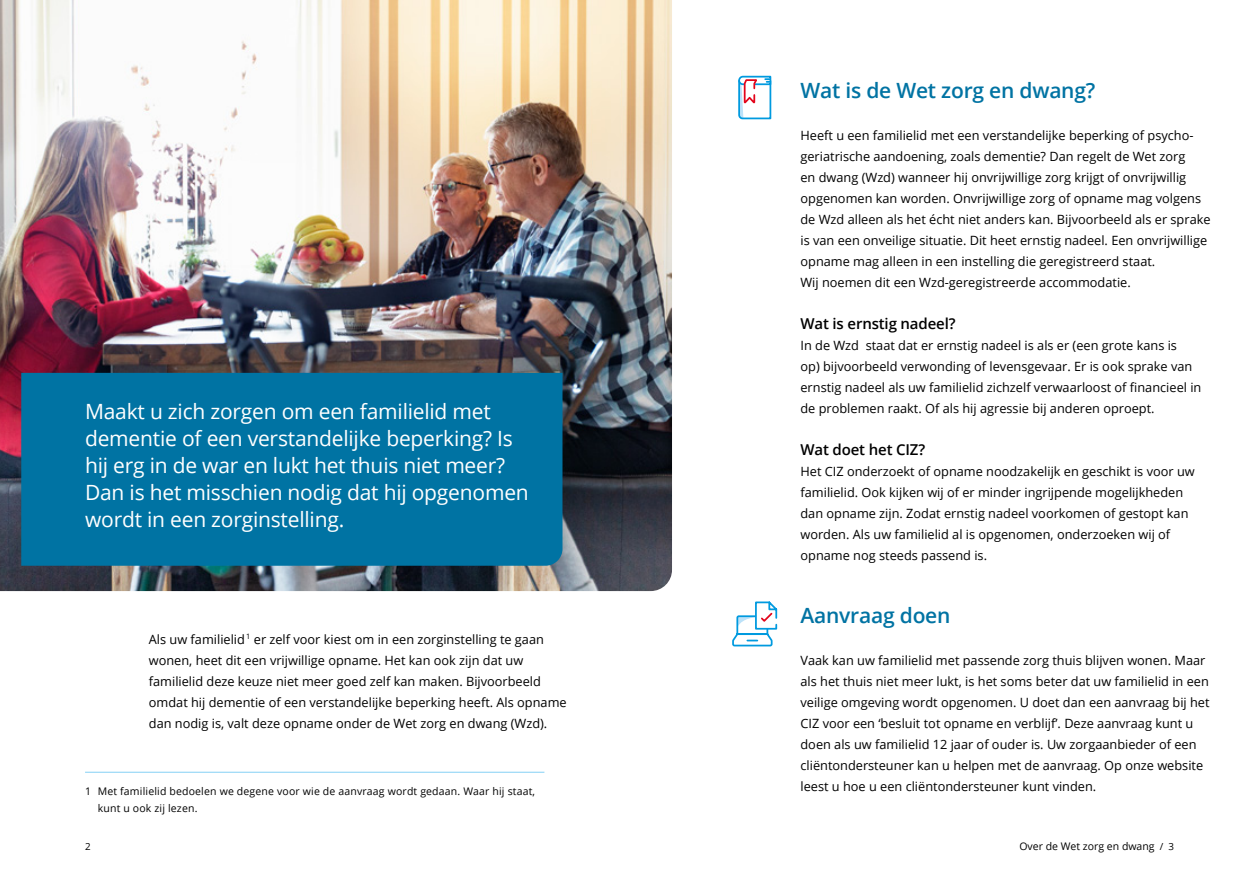
<style>
.page{position:relative;width:1259px;height:893px;background:#fff}
.page>*{position:absolute;margin:0;border:0;box-sizing:border-box;transform-origin:0 0}
.Streamer_01{font:21px/27px "Open Sans";letter-spacing:-.01em;color:#fff}
.Paragraph_Header_01{font:600 21px "Open Sans";letter-spacing:-.01em;color:#0073a3}
.Alinea_Header_01{font:600 15px "Open Sans";letter-spacing:-.01em;color:#000}
.Body_01{font:12.75px/21px "Open Sans";color:#000}
.Voetnoot{font:10.5px/16.5px "Open Sans";letter-spacing:.015em;color:#000}
.t1{font:9.75px "Open Sans";color:#000}
.s1{font-family:"Open Sans 2"}
.s2{font-size:9.75px}
</style>
<div class="page">
<img style="left:0;top:0;width:672px;height:591px">
<div style="left:21px;top:373px;width:541px;height:193px;background:#0073a3"></div>
<svg style="left:738px;top:75px;width:34px;height:45px"></svg>
<svg style="left:732px;top:601px;width:46px;height:46px"></svg>
<hr style="left:85px;top:772px;width:459px;height:1px;background:#83d0f5">
<p class="Streamer_01" style="left:85px;top:397px;width:445px">Maakt u zich zorgen om een familielid met dementie of een verstandelijke beperking? Is hij erg in de war en lukt het thuis niet meer?<br>Dan is het misschien nodig dat hij opgenomen wordt in een zorginstelling.</p>
<p class="Body_01" style="left:149px;top:628px;width:419px"><span class="s1">Als uw familielid</span> <sup>1</sup> er zelf voor kiest om in een zorginstelling te gaan wonen, heet dit een vrijwillige opname. Het kan ook zijn dat uw familielid deze keuze niet meer goed zelf kan maken. Bijvoorbeeld omdat hij dementie of een verstandelijke beperking heeft. Als opname dan nodig is, valt deze opname onder de Wet zorg en dwang (Wzd).</p>
<p class="Voetnoot" style="left:98px;top:783px;width:439px;text-indent:-13px">1 Met familielid bedoelen we degene voor wie de aanvraag wordt gedaan. Waar hij staat, kunt u ook zij lezen.</p>
<h2 class="Paragraph_Header_01" style="left:800px;top:76px;width:296px">Wat is de Wet zorg en dwang?</h2>
<p class="Body_01" style="left:800px;top:124px;width:411px">Heeft u een familielid met een verstandelijke beperking of psycho&shy;geriatrische aandoening, zoals dementie? Dan regelt de Wet zorg<br>en dwang (Wzd) wanneer hij onvrijwillige zorg krijgt of onvrijwillig opgenomen kan worden. Onvrijwillige zorg of opname mag volgens de Wzd alleen als het écht niet anders kan. Bijvoorbeeld als er sprake is van een onveilige situatie. Dit heet ernstig nadeel. Een onvrijwillige opname mag alleen in een instelling die geregistreerd staat.<br><span class="s1">Wij noemen dit een Wzd-geregistreerde accommodatie.</span></p>
<h3 class="Alinea_Header_01" style="left:800px;top:313px;width:157px">Wat is ernstig nadeel?</h3>
<p class="Body_01" style="left:800px;top:334px;width:402px">In de Wzd staat dat er ernstig nadeel is als er (een grote kans is<br>op) bijvoorbeeld verwonding of levensgevaar. Er is ook sprake van <span class="s1">ernstig nadeel als uw familielid zichzelf verwaarloost of financieel in </span>de problemen raakt. Of als hij agressie bij anderen oproept.</p>
<h3 class="Alinea_Header_01" style="left:800px;top:439px;width:126px">Wat doet het CIZ?</h3>
<p class="Body_01" style="left:800px;top:460px;width:396px">Het CIZ onderzoekt of opname noodzakelijk en geschikt is voor uw familielid. Ook kijken wij of er minder ingrijpende mogelijkheden dan opname zijn. Zodat ernstig nadeel voorkomen of gestopt kan worden. Als uw familielid al is opgenomen, onderzoeken wij of opname nog steeds passend is.</p>
<h2 class="Paragraph_Header_01" style="left:800px;top:601px;width:152px">Aanvraag doen</h2>
<p class="Body_01" style="left:800px;top:649px;width:411px">Vaak kan uw familielid met passende zorg thuis blijven wonen. Maar als het thuis niet meer lukt, is het soms beter dat uw familielid in een veilige omgeving wordt opgenomen. U doet dan een aanvraag bij het CIZ voor een ‘besluit tot opname en verblijf’. Deze aanvraag kunt u doen als uw familielid 12 jaar of ouder is. Uw zorgaanbieder of een cliëntondersteuner kan u helpen met de aanvraag. Op onze website leest u hoe u een cliëntondersteuner kunt vinden.</p>
<p class="t1" style="left:85px;top:840px;width:7px">2</p>
<p class="Voetnoot" style="left:1019px;top:838px;width:156px">Over de Wet zorg en dwang <span class="s2">/ 3</span></p>
</div>
